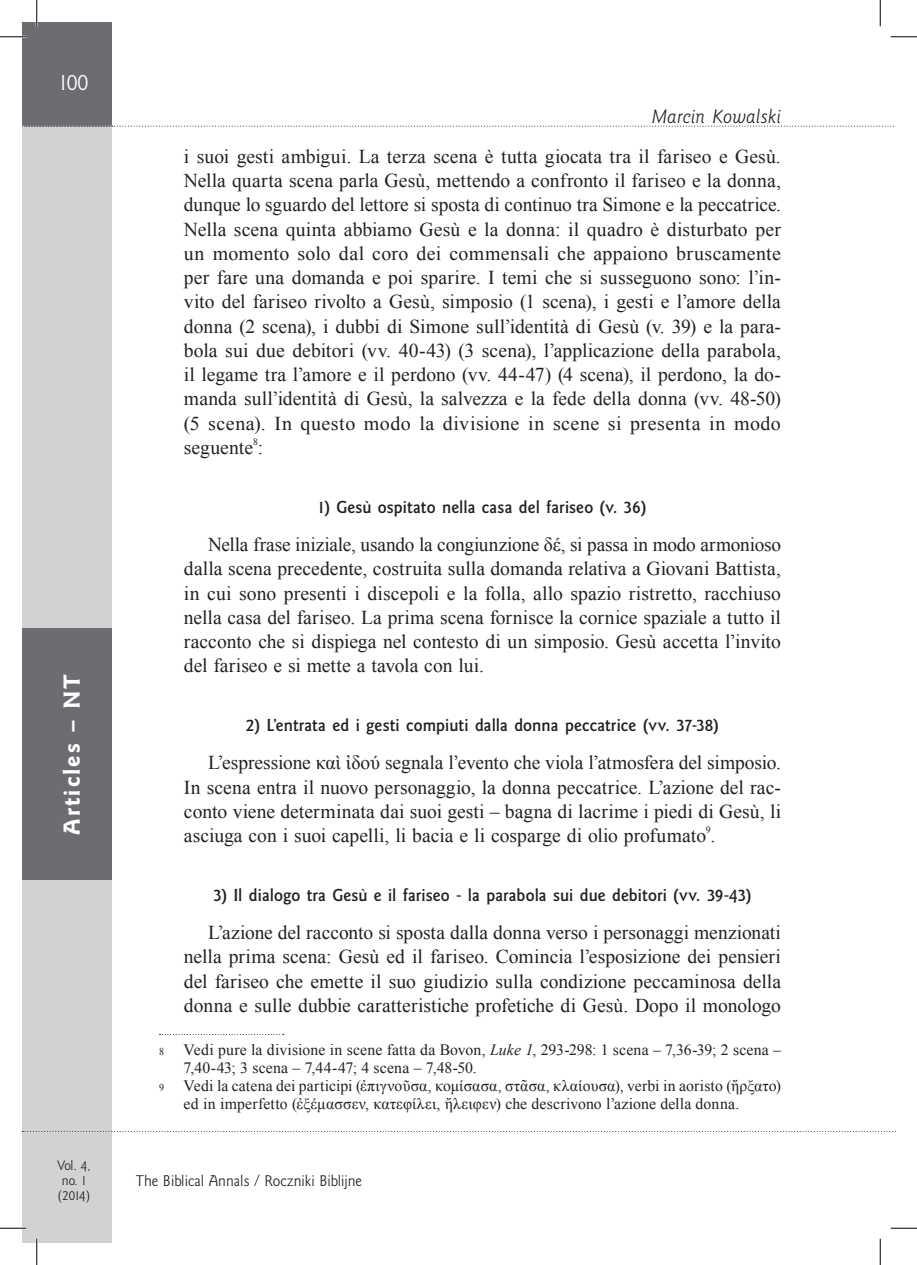
<style>
.page{position:relative;width:917px;height:1265px;background:#fff}
.page>*{position:absolute;margin:0;border:0;box-sizing:border-box;transform-origin:0 0}
.t1{font:21px "Goldy EFN Heavy";letter-spacing:.1em;color:#fff}
.t2{font:21px "Goldy EFN";color:#fff}
.Akapit{font:19.6px/24.3px "Times New Roman";letter-spacing:.005em;color:#231f20;text-align:justify}
.t3{font:italic 17.5px "Goldy EFN";letter-spacing:.01em;color:#231f20}
.Przypis{font:15.75px/18px "Times New Roman";letter-spacing:.01em;color:#231f20}
.Tytul_4{font:700 15.75px "Goldy EFN";letter-spacing:.005em;color:#231f20}
.t4{font:14px "Goldy EFN";color:#231f20}
.t5{font:12.25px/14.7px "Goldy EFN";color:#231f20;text-align:center}
.t6{font:9.8px "Times New Roman";color:#231f20}
.s1{font-size:10.5px}
.s2{font-style:italic}
</style>
<div class="page">
<div style="left:22px;top:37px;width:89px;height:1205px;background:#d1d2d4"></div>
<div style="left:22px;top:22px;width:89px;height:104px;background:#6c6d70"></div>
<div style="left:22px;top:628px;width:89px;height:251px;background:#6c6d70"></div>
<svg style="left:22px;top:126px;width:872px;height:1px"></svg>
<hr style="left:0;top:36px;width:26px;height:2px;background:#fff">
<hr style="left:0;top:1226px;width:26px;height:2px;background:#fff">
<hr style="left:36px;top:0;width:2px;height:26px;background:#fff">
<hr style="left:36px;top:1238px;width:2px;height:26px;background:#fff">
<svg style="left:0;top:36px;width:26px;height:1px"></svg>
<svg style="left:891px;top:36px;width:26px;height:1px"></svg>
<svg style="left:0;top:1227px;width:26px;height:1px"></svg>
<svg style="left:891px;top:1227px;width:26px;height:1px"></svg>
<svg style="left:36px;top:0;width:1px;height:26px"></svg>
<svg style="left:36px;top:1238px;width:1px;height:26px"></svg>
<svg style="left:880px;top:0;width:1px;height:26px"></svg>
<svg style="left:880px;top:1238px;width:1px;height:26px"></svg>
<p class="t2" style="left:59px;top:69px;width:31px">100</p>
<p class="t1" style="left:59px;top:834px;width:162px;rotate:-90deg">Articles – NT</p>
<p class="t5" style="left:57px;top:1158px;width:35px">Vol. 4, no. 1 (2014)</p>
<p class="t3" style="left:652px;top:106px;width:131px">Marcin Kowalski</p>
<p class="Akapit" style="left:184px;top:144px;width:599px">i suoi gesti ambigui. La terza scena è tutta giocata tra il fariseo e Gesù.<br>Nella quarta scena parla Gesù, mettendo a confronto il fariseo e la donna, dunque lo sguardo del lettore si sposta di continuo tra Simone e la peccatrice.<br>Nella scena quinta abbiamo Gesù e la donna: il quadro è disturbato per un momento solo dal coro dei commensali che appaiono bruscamente per fare una domanda e poi sparire. I temi che si susseguono sono: l’in&shy;vito del fariseo rivolto a Gesù, simposio (1 scena), i gesti e l’amore della donna (2 scena), i dubbi di Simone sull’identità di Gesù (v. 39) e la para&shy;bola sui due debitori (vv. 40-43) (3 scena), l’applicazione della parabola, il legame tra l’amore e il perdono (vv. 44-47) (4 scena), il perdono, la do&shy;manda sull’identità di Gesù, la salvezza e la fede della donna (vv. 48-50) (5 scena). In questo modo la divisione in scene si presenta in modo seguente :</p>
<p class="t6" style="left:253px;top:435px;width:6px">8</p>
<p class="Tytul_4" style="left:318px;top:497px;width:330px">1) Gesù ospitato nella casa del fariseo (v. 36)</p>
<p class="Akapit" style="left:184px;top:532px;width:599px;text-indent:24px">Nella frase iniziale, usando la congiunzione δέ, si passa in modo armonioso dalla scena precedente, costruita sulla domanda relativa a Giovani Battista, in cui sono presenti i discepoli e la folla, allo spazio ristretto, racchiuso nella casa del fariseo. La prima scena fornisce la cornice spaziale a tutto il racconto che si dispiega nel contesto di un simposio. Gesù accetta l’invito del fariseo e si mette a tavola con lui.</p>
<p class="Tytul_4" style="left:246px;top:715px;width:474px">2) L’entrata ed i gesti compiuti dalla donna peccatrice (vv. 37-38)</p>
<p class="Akapit" style="left:184px;top:750px;width:599px;text-indent:24px">L’espressione καὶ ἰδού segnala l’evento che viola l’atmosfera del simposio.<br>In scena entra il nuovo personaggio, la donna peccatrice. L’azione del rac&shy;conto viene determinata dai suoi gesti – bagna di lacrime i piedi di Gesù, li asciuga con i suoi capelli, li bacia e li cosparge di olio profumato<sup>9</sup>.</p>
<p class="Tytul_4" style="left:213px;top:884px;width:539px">3) Il dialogo tra Gesù e il fariseo - la parabola sui due debitori (vv. 39-43)</p>
<p class="Akapit" style="left:184px;top:919px;width:598px;text-indent:24px">L’azione del racconto si sposta dalla donna verso i personaggi menzionati nella prima scena: Gesù ed il fariseo. Comincia l’esposizione dei pensieri del fariseo che emette il suo giudizio sulla condizione peccaminosa della donna e sulle dubbie caratteristiche profetiche di Gesù. Dopo il monologo</p>
<p class="Przypis" style="left:184px;top:1040px;width:599px;text-indent:-25px"><span class="s1">8</span> Vedi pure la divisione in scene fatta da Bovon, <span class="s2">Luke 1</span>, 293-298: 1 scena – 7,36-39; 2 scena –<br>7,40-43; 3 scena – 7,44-47; 4 scena – 7,48-50.</p>
<p class="Przypis" style="left:184px;top:1076px;width:599px;text-indent:-25px"><span class="s1">9</span> Vedi la catena dei participi (ἐπιγνοῦσα, κομίσασα, στᾶσα, κλαίουσα), verbi in aoristo (ἤρξατο) ed in imperfetto (ἐξέμασσεν, κατεφίλει, ἤλειφεν) che descrivono l’azione della donna.</p>
<p class="t4" style="left:136px;top:1171px;width:227px">The Biblical Annals / Roczniki Biblijne</p>
</div>
